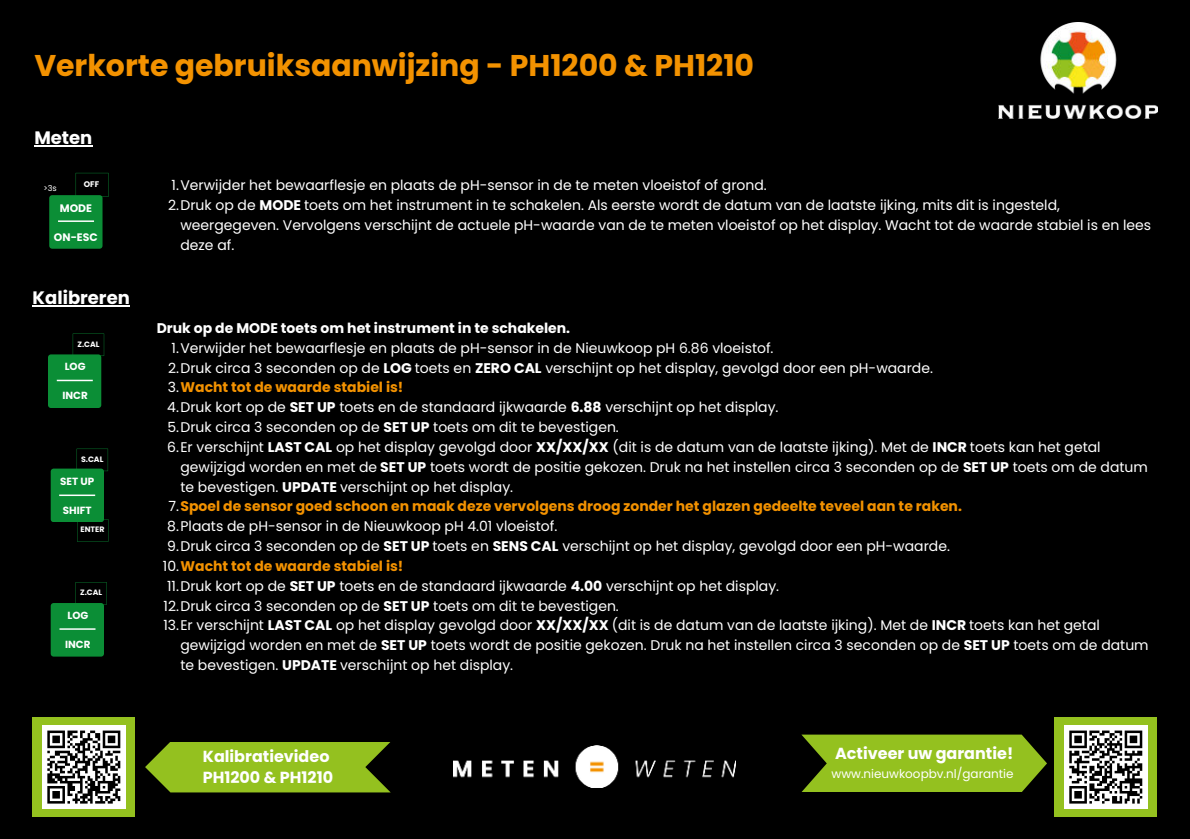
<style>
.page{position:relative;width:1190px;height:839px;background:#fff}
.page>*{position:absolute;margin:0;border:0;box-sizing:border-box;transform-origin:0 0}
.t1{font:700 30px "Poppins";color:#f39200}
.t2{font:700 18px "Poppins";color:#fff}
.t3{font:700 16px/21.4px "Poppins";color:#fff}
.t4{font:14px "Poppins";color:#fff}
.t5{font:700 14px "Poppins";color:#f39200}
.t6{font:700 14px "Poppins";color:#fff}
.t7{font:12px "Poppins";color:#fff}
.t8{font:700 10.8px "Poppins";color:#fff}
.t9{font:700 10.4px "Poppins";color:#fff}
.t10{font:700 10.2px "Poppins";color:#fff}
.t11{font:8.2px "Poppins";color:#fff}
.t12{font:700 8.2px "Poppins";color:#fff}
.t13{font:700 7.8px "Poppins";color:#fff}
.s1{font-weight:700}
.s2{font-weight:400;color:#fff}
</style>
<div class="page">
<div style="left:0;top:0;width:1190px;height:838px;background:#000"></div>
<img style="left:998px;top:23px;width:159px;height:96px">
<div style="left:33px;top:717px;width:102px;height:99px;background:#94c11f"></div>
<div style="left:42px;top:725px;width:83px;height:83px;background:#fff"></div>
<svg style="left:47px;top:730px;width:74px;height:74px"></svg>
<div style="left:1055px;top:717px;width:102px;height:99px;background:#94c11f"></div>
<div style="left:1064px;top:725px;width:83px;height:83px;background:#fff"></div>
<svg style="left:1069px;top:730px;width:74px;height:74px"></svg>
<svg style="left:145px;top:742px;width:246px;height:50px;background:#84ac1b"></svg>
<img style="left:454px;top:745px;width:281px;height:42px">
<hr style="left:34px;top:145px;width:58px;height:2px;background:#fff">
<hr style="left:33px;top:305px;width:97px;height:2px;background:#fff">
<svg style="left:49px;top:173px;width:60px;height:76px"></svg>
<hr style="left:58px;top:220px;width:36px;height:2px;background:#fff">
<svg style="left:48px;top:333px;width:56px;height:75px"></svg>
<hr style="left:57px;top:379px;width:36px;height:2px;background:#fff">
<svg style="left:51px;top:448px;width:57px;height:93px"></svg>
<hr style="left:59px;top:494px;width:36px;height:2px;background:#fff">
<svg style="left:51px;top:582px;width:56px;height:74px"></svg>
<hr style="left:60px;top:628px;width:35px;height:1px;background:#fff">
<svg style="left:801px;top:734px;width:246px;height:58px;background:#83aa1b"></svg>
<h1 class="t1" style="left:34px;top:48px;width:721px">Verkorte gebruiksaanwijzing - PH1200 &amp; PH1210</h1>
<p class="t2" style="left:34px;top:127px;width:60px">Meten</p>
<p class="t11" style="left:43px;top:183px;width:15px">&gt;3s</p>
<p class="t12" style="left:84px;top:179px;width:17px">OFF</p>
<p class="t8" style="left:60px;top:202px;width:34px">MODE</p>
<p class="t8" style="left:54px;top:230px;width:45px">ON-ESC</p>
<p class="t2" style="left:33px;top:287px;width:99px">Kalibreren</p>
<p class="t13" style="left:77px;top:339px;width:24px">Z.CAL</p>
<p class="t10" style="left:65px;top:361px;width:22px">LOG</p>
<p class="t10" style="left:62px;top:389px;width:27px">INCR</p>
<p class="t13" style="left:81px;top:454px;width:24px">S.CAL</p>
<p class="t9" style="left:60px;top:475px;width:36px">SET UP</p>
<p class="t9" style="left:63px;top:504px;width:30px">SHIFT</p>
<p class="t13" style="left:81px;top:525px;width:25px">ENTER</p>
<p class="t13" style="left:80px;top:588px;width:24px">Z.CAL</p>
<p class="t10" style="left:67px;top:609px;width:22px">LOG</p>
<p class="t10" style="left:65px;top:638px;width:27px">INCR</p>
<p class="t4" style="left:172px;top:177px;width:597px">1.Verwijder het bewaarflesje en plaats de pH-sensor in de te meten vloeistof of grond.</p>
<p class="t4" style="left:168px;top:197px;width:893px">2.Druk op de <span class="s1">MODE</span> toets om het instrument in te schakelen. Als eerste wordt de datum van de laatste ijking, mits dit is ingesteld,</p>
<p class="t4" style="left:180px;top:217px;width:972px">weergegeven. Vervolgens verschijnt de actuele pH-waarde van de te meten vloeistof op het display. Wacht tot de waarde stabiel is en lees</p>
<p class="t4" style="left:180px;top:236px;width:55px">deze af.</p>
<p class="t6" style="left:157px;top:320px;width:415px">Druk op de MODE toets om het instrument in te schakelen.</p>
<p class="t4" style="left:172px;top:340px;width:603px">1.Verwijder het bewaarflesje en plaats de pH-sensor in de Nieuwkoop pH 6.86 vloeistof.</p>
<p class="t4" style="left:168px;top:359px;width:766px">2.Druk circa 3 seconden op de <span class="s1">LOG</span> toets en <span class="s1">ZERO CAL</span> verschijnt op het display, gevolgd door een pH-waarde.</p>
<p class="t5" style="left:168px;top:379px;width:237px"><span class="s2">3.</span>Wacht tot de waarde stabiel is!</p>
<p class="t4" style="left:167px;top:399px;width:613px">4.Druk kort op de <span class="s1">SET UP</span> toets en de standaard ijkwaarde <span class="s1">6.88</span> verschijnt op het display.</p>
<p class="t4" style="left:167px;top:419px;width:453px">5.Druk circa 3 seconden op de <span class="s1">SET UP</span> toets om dit te bevestigen.</p>
<p class="t4" style="left:167px;top:439px;width:935px">6.Er verschijnt <span class="s1">LAST CAL</span> op het display gevolgd door <span class="s1">XX/XX/XX</span> (dit is de datum van de laatste ijking). Met de <span class="s1">INCR</span> toets kan het getal</p>
<p class="t4" style="left:180px;top:458px;width:969px">gewijzigd worden en met de <span class="s1">SET UP</span> toets wordt de positie gekozen. Druk na het instellen circa 3 seconden op de <span class="s1">SET UP</span> toets om de datum</p>
<p class="t4" style="left:180px;top:478px;width:334px">te bevestigen. <span class="s1">UPDATE</span> verschijnt op het display.</p>
<p class="t5" style="left:168px;top:498px;width:795px"><span class="s2">7.</span>Spoel de sensor goed schoon en maak deze vervolgens droog zonder het glazen gedeelte teveel aan te raken.</p>
<p class="t4" style="left:167px;top:518px;width:392px">8.Plaats de pH-sensor in de Nieuwkoop pH 4.01 vloeistof.</p>
<p class="t4" style="left:167px;top:538px;width:784px">9.Druk circa 3 seconden op de <span class="s1">SET UP</span> toets en <span class="s1">SENS CAL</span> verschijnt op het display, gevolgd door een pH-waarde.</p>
<p class="t5" style="left:163px;top:558px;width:242px"><span class="s2">10.</span>Wacht tot de waarde stabiel is!</p>
<p class="t4" style="left:167px;top:577px;width:614px">11.Druk kort op de <span class="s1">SET UP</span> toets en de standaard ijkwaarde <span class="s1">4.00</span> verschijnt op het display.</p>
<p class="t4" style="left:164px;top:597px;width:457px">12.Druk circa 3 seconden op de <span class="s1">SET UP</span> toets om dit te bevestigen.</p>
<p class="t4" style="left:163px;top:617px;width:938px">13.Er verschijnt <span class="s1">LAST CAL</span> op het display gevolgd door <span class="s1">XX/XX/XX</span> (dit is de datum van de laatste ijking). Met de <span class="s1">INCR</span> toets kan het getal</p>
<p class="t4" style="left:180px;top:637px;width:970px">gewijzigd worden en met de <span class="s1">SET UP</span> toets wordt de positie gekozen. Druk na het instellen circa 3 seconden op de <span class="s1">SET UP</span> toets om de datum</p>
<p class="t4" style="left:180px;top:657px;width:334px">te bevestigen. <span class="s1">UPDATE</span> verschijnt op het display.</p>
<p class="t3" style="left:203px;top:745px;width:132px">Kalibratievideo<br>PH1200 &amp; PH1210</p>
<p class="t3" style="left:835px;top:743px;width:180px">Activeer uw garantie!</p>
<p class="t7" style="left:832px;top:766px;width:184px">www.nieuwkoopbv.nl/garantie</p>
</div>
